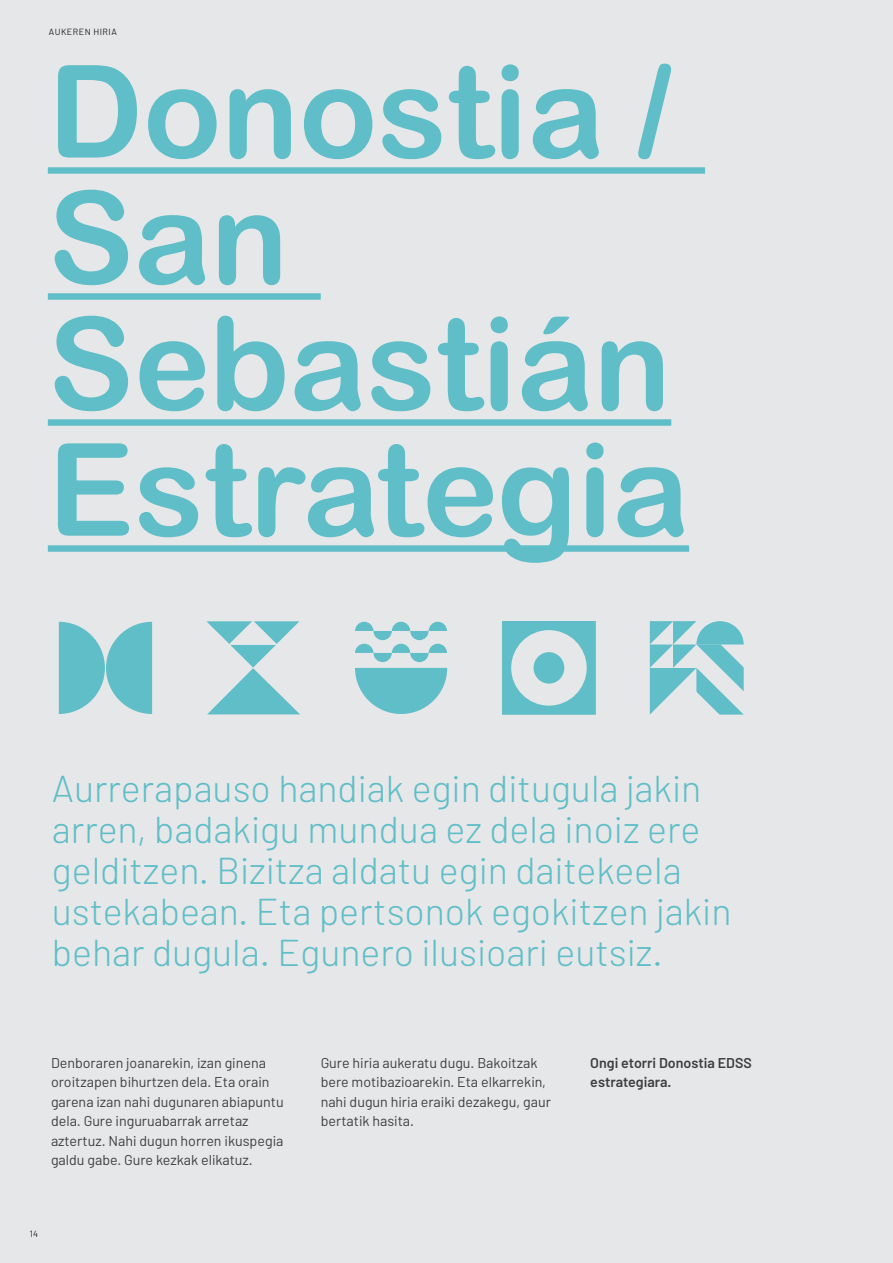
<style>
.page{position:relative;width:893px;height:1263px;background:#e6e7e9}
.page>*{position:absolute;margin:0;border:0;box-sizing:border-box;transform-origin:0 0}
.t1{font:129px/126px "Arial Rounded MT Bold";color:#5fbec7}
.t2{font:300 37.5px/41px "Barlow";color:#5fbec7}
.t3{font:14.25px/19.5px "Barlow";color:#3e3e3f}
.t4{font:600 14.25px/19.5px "Barlow";color:#3e3e3f}
.t5{font:9px "Barlow";letter-spacing:.05em;color:#231f20}
</style>
<div class="page">
<svg style="left:650px;top:621px;width:94px;height:94px"></svg>
<svg style="left:59px;top:622px;width:93px;height:92px"></svg>
<svg style="left:355px;top:668px;width:92px;height:46px"></svg>
<svg style="left:355px;top:622px;width:92px;height:40px"></svg>
<div style="left:48px;top:167px;width:657px;height:7px;background:#5fbec7"></div>
<div style="left:48px;top:293px;width:273px;height:7px;background:#5fbec7"></div>
<div style="left:48px;top:419px;width:623px;height:7px;background:#5fbec7"></div>
<div style="left:48px;top:545px;width:641px;height:7px;background:#5fbec7"></div>
<svg style="left:206px;top:621px;width:94px;height:93px"></svg>
<svg style="left:502px;top:621px;width:94px;height:94px"></svg>
<div style="left:534px;top:652px;width:30px;height:32px;background:#5fbec7;border-radius:50%"></div>
<p class="t5" style="left:49px;top:27px;width:69px">AUKEREN HIRIA</p>
<h1 class="t1" style="left:48px;top:47px;width:643px">Donostia /<br>San<br>Sebastián<br>Estrategia</h1>
<h2 class="t2" style="left:52px;top:767px;width:681px">Aurrerapauso handiak egin ditugula jakin arren, badakigu mundua ez dela inoiz ere gelditzen. Bizitza aldatu egin daitekeela ustekabean. Eta pertsonok egokitzen jakin behar dugula. Egunero ilusioari eutsiz.</h2>
<p class="t3" style="left:51px;top:1052px;width:234px">Denboraren joanarekin, izan ginena oroitzapen bihurtzen dela. Eta orain garena izan nahi dugunaren abiapuntu dela. Gure inguruabarrak arretaz aztertuz. Nahi dugun horren ikuspegia galdu gabe. Gure kezkak elikatuz.</p>
<p class="t3" style="left:321px;top:1052px;width:232px">Gure hiria aukeratu dugu. Bakoitzak bere motibazioarekin. Eta elkarrekin, nahi dugun hiria eraiki dezakegu, gaur bertatik hasita.</p>
<p class="t4" style="left:590px;top:1053px;width:163px">Ongi etorri Donostia EDSS estrategiara.</p>
<p class="t5" style="left:30px;top:1228px;width:10px">14</p>
</div>
